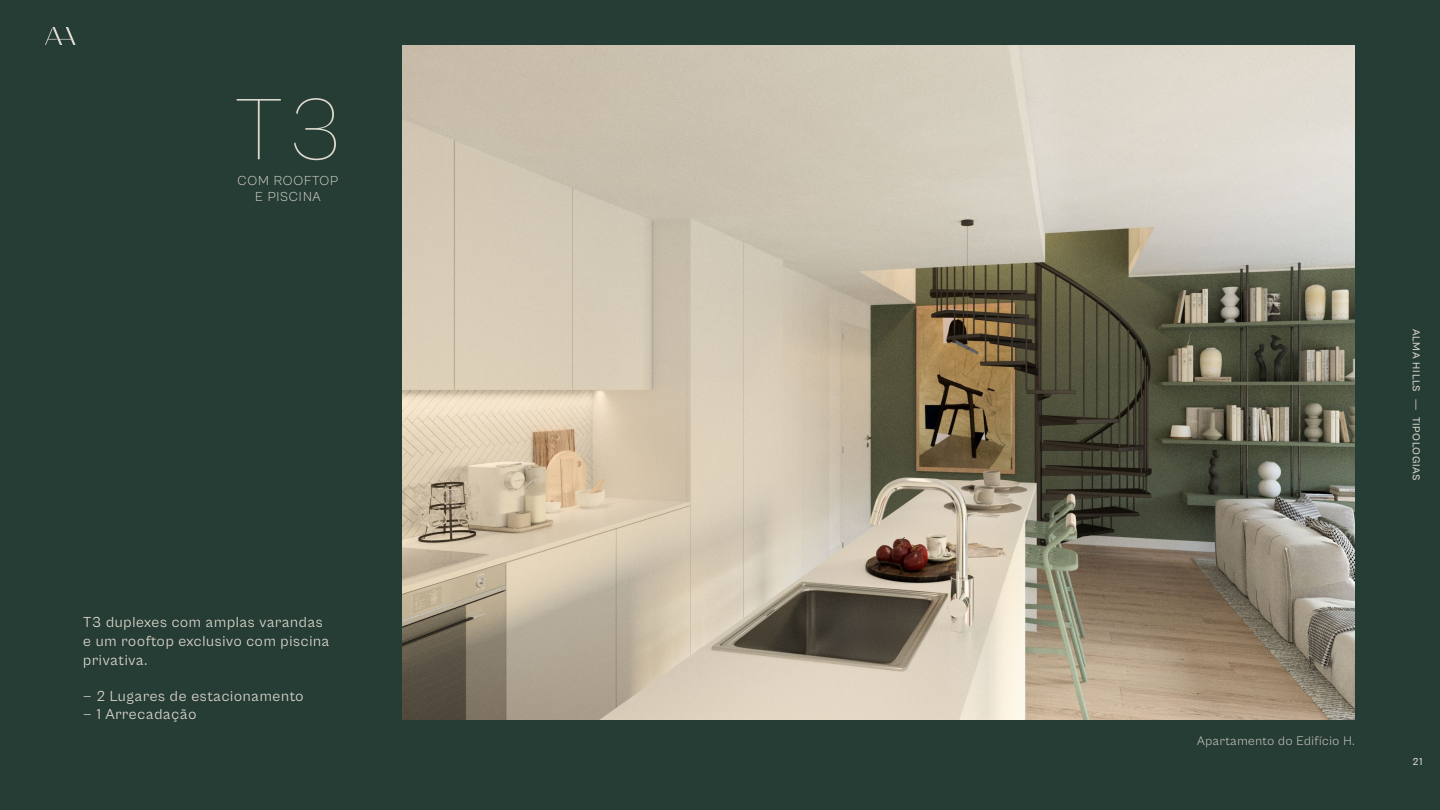
<style>
.page{position:relative;width:1440px;height:810px;background:#263d36}
.page>*{position:absolute;margin:0;border:0;box-sizing:border-box;transform-origin:0 0}
.SECÇÃO_2{font:100 90px "Cabinet Grotesk";color:#ded9cf}
.TEXTO{font:15px/18.8px "Cabinet Grotesk";letter-spacing:.05em;color:#ded9cf}
.SECÇÃO_2-2{font:300 13.5px/16.2px "Cabinet Grotesk";letter-spacing:.06em;color:#ded9cf;text-align:center}
.LEGENDA{font:300 12.75px "Cabinet Grotesk";letter-spacing:.05em;color:#ded9cf}
.SECÇÃO_2-3{font:500 10.5px "Cabinet Grotesk";letter-spacing:.045em;color:#ded9cf}
.s1{font-family:"HK Grotesk"}
</style>
<div class="page">
<img style="left:403px;top:45px;width:951px;height:675px">
<svg style="left:45px;top:27px;width:31px;height:18px"></svg>
<p class="SECÇÃO_2" style="left:234px;top:82px;width:109px">T3</p>
<p class="SECÇÃO_2-2" style="left:238px;top:172px;width:102px">COM ROOFTOP<br>E PISCINA</p>
<p class="TEXTO" style="left:83px;top:613px;width:248px">T3 duplexes com amplas varandas e um rooftop exclusivo com piscina privativa.</p>
<p class="TEXTO" style="left:83px;top:686px;width:222px">— 2 Lugares de estacionamento</p>
<p class="TEXTO" style="left:83px;top:705px;width:115px">— 1 Arrecadação</p>
<p class="SECÇÃO_2-3" style="left:1422px;top:329px;width:153px;rotate:90deg">ALMA HILLS <span class="s1">—</span> TIPOLOGIAS</p>
<p class="LEGENDA" style="left:1197px;top:734px;width:159px">Apartamento do Edifício H.</p>
<p class="SECÇÃO_2-3" style="left:1413px;top:756px;width:11px">21</p>
</div>
